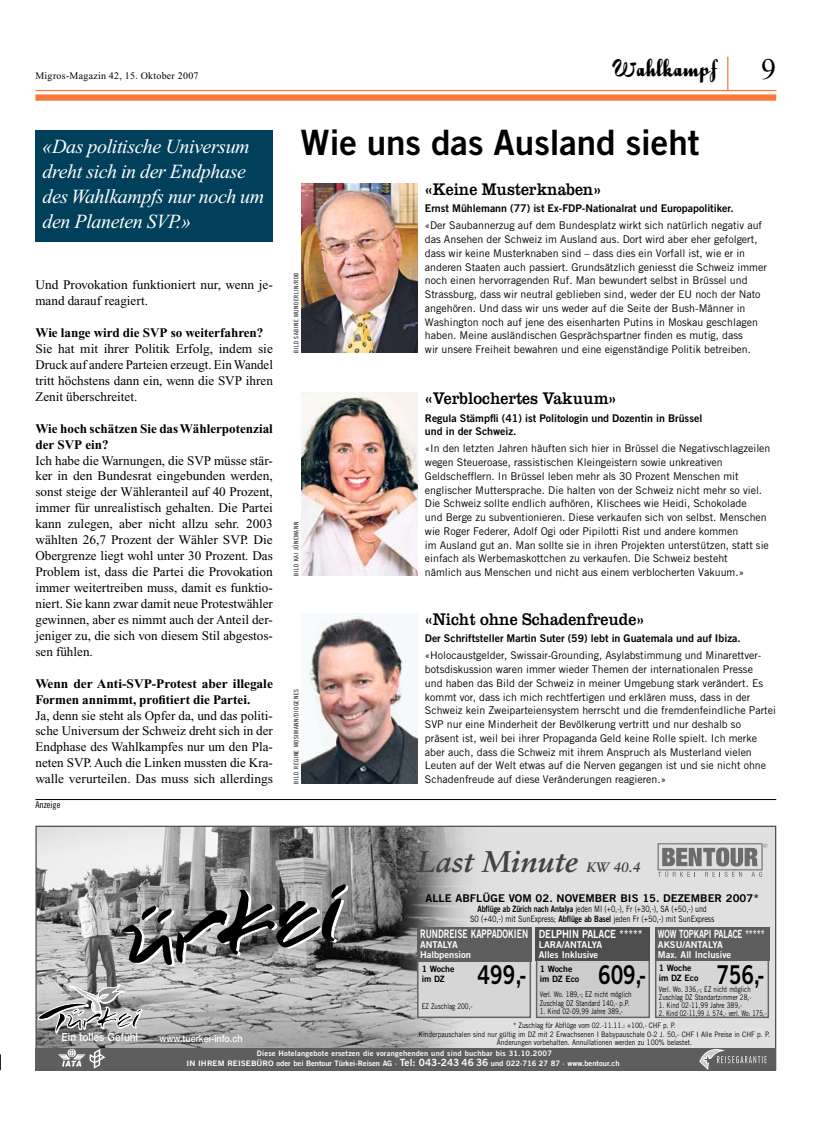
<style>
.page{position:relative;width:833px;height:1134px;background:#fff}
.page>*{position:absolute;margin:0;border:0;box-sizing:border-box;transform-origin:0 0}
.t1{font:35px "Trade Gothic MMLT Std Bd 2";color:#000}
.t2{font:italic 700 30px "Sabon";color:#424242}
.t3{font:30px "Times New Roman";color:#000}
.t4{font:26px "Trade Gothic Bold Two";letter-spacing:-.01em;color:#000;scale:.8 1}
.t5{font:italic 20px/25px "Times New Roman";letter-spacing:-.02em;color:#fff}
.t6{font:17.5px "Clarendon LT Std";color:#000;scale:.9 1}
.t7{font:13.12px/16px "Times New Roman";color:#000;text-align:justify}
.t8{font:700 13.12px/16px "Times New Roman";color:#000}
.t9{font:11.62px "Trade Gothic Bold Two";color:#fff;scale:.73 1}
.t10{font:11.25px "Trade Gothic Bold Two";letter-spacing:-.01em;color:#fff;scale:.72 1}
.t11{font:11.25px "Trade Gothic Bold Two";letter-spacing:-.01em;color:#fff;scale:.86 1}
.t12{font:500 11.25px "Helvetica Neue";color:#fff;scale:.9 1}
.t13{font:10.75px "Trade Gothic Bold Two";color:#000;scale:1.05 1}
.t14{font:10.62px/13.8px "Trade Gothic MMLT Std";color:#000}
.t15{font:10.62px/13.8px "Trade Gothic MMLT Std Bd 2";color:#000}
.t16{font:10px "Times New Roman";letter-spacing:.025em;color:#000}
.t17{font:500 10px "Helvetica Neue";color:#fff;scale:.9 1}
.t18{font:9.38px/10px "Trade Gothic Bold Two";color:#fff}
.t19{font:9.38px "Trade Gothic MMLT Std Cn 18";color:#000}
.t20{font:8.75px/9.4px "Trade Gothic";letter-spacing:-.01em;color:#000;text-align:center;scale:.81 1}
.t21{font:8.75px/9.9px "Trade Gothic Bold Two";letter-spacing:-.01em;color:#000}
.t22{font:7.75px/8.8px "Trade Gothic";color:#000;scale:.8 1}
.t23{font:7.75px "Trade Gothic";color:#000;scale:.74 1}
.t24{font:7.5px/8.8px "Trade Gothic";color:#000;text-align:center;scale:.87 1}
.t25{font:7.5px/10px "Trade Gothic Bold Two";letter-spacing:.03em;color:#fff;text-align:center}
.t26{font:6.25px "Trade Gothic MMLT Std Cn 18";letter-spacing:.1em;color:#000}
.s1{font-size:13.75px}
.s2{font-family:"Trade Gothic Bold Two"}
.s3{font-size:10px}
</style>
<div class="page">
<hr style="left:35px;top:90px;width:741px;height:1px;background:#f67938">
<div style="left:35px;top:94px;width:741px;height:7px;background:#f67938"></div>
<svg style="left:0;top:1054px;width:1px;height:16px"></svg>
<hr style="left:727px;top:57px;width:1px;height:33px;background:#f67938">
<div style="left:35px;top:130px;width:238px;height:111px;background:#00405a"></div>
<hr style="left:35px;top:799px;width:741px;height:1px;background:#000">
<img style="left:301px;top:183px;width:117px;height:170px">
<img style="left:301px;top:393px;width:117px;height:182px">
<img style="left:301px;top:614px;width:117px;height:169px">
<img style="left:37px;top:828px;width:737px;height:220px">
<div style="left:35px;top:1048px;width:741px;height:22px;background:#5e5e5e"></div>
<svg style="left:700px;top:1047px;width:66px;height:22px"></svg>
<svg style="left:657px;top:843px;width:110px;height:34px;background:#acacac"></svg>
<svg style="left:38px;top:984px;width:105px;height:85px"></svg>
<svg style="left:122px;top:884px;width:226px;height:83px;background:#787878"></svg>
<div style="left:537px;top:943px;width:111px;height:73px;background:#ccc"></div>
<div style="left:536px;top:942px;width:114px;height:76px;border:1px solid #666"></div>
<div style="left:536px;top:927px;width:114px;height:34px;background:#4d4d4d"></div>
<div style="left:418px;top:944px;width:111px;height:72px;background:#d6d6d6"></div>
<div style="left:417px;top:942px;width:114px;height:76px;border:2px solid #666"></div>
<div style="left:417px;top:927px;width:114px;height:34px;background:#5e5e5e"></div>
<div style="left:656px;top:943px;width:111px;height:73px;background:#d6d6d6"></div>
<div style="left:655px;top:942px;width:114px;height:76px;border:1px solid #666"></div>
<div style="left:655px;top:927px;width:114px;height:34px;background:#5e5e5e"></div>
<p class="t16" style="left:35px;top:70px;width:165px">Migros-Magazin 42, 15. Oktober 2007</p>
<h3 class="t5" style="left:43px;top:134px;width:223px">«Das politische Universum dreht sich in der Endphase des Wahlkampfs nur noch um den Planeten SVP.»</h3>
<p class="t7" style="left:35px;top:277px;width:239px">Und Provokation funktioniert nur, wenn je&shy;mand darauf reagiert.</p>
<p class="t8" style="left:35px;top:325px;width:229px">Wie lange wird die SVP so weiterfahren?</p>
<p class="t7" style="left:35px;top:341px;width:239px">Sie hat mit ihrer Politik Erfolg, indem sie Druck auf andere Parteien erzeugt. Ein Wandel tritt höchstens dann ein, wenn die SVP ihren Zenit überschreitet.</p>
<p class="t8" style="left:35px;top:420px;width:239px">Wie hoch schätzen Sie das Wählerpotenzial der SVP ein?</p>
<p class="t7" style="left:35px;top:452px;width:239px">Ich habe die Warnungen, die SVP müsse stär&shy;ker in den Bundesrat eingebunden werden, sonst steige der Wähleranteil auf 40 Prozent, immer für unrealistisch gehalten. Die Partei kann zulegen, aber nicht allzu sehr. 2003 wählten 26,7 Prozent der Wähler SVP. Die Obergrenze liegt wohl unter 30 Prozent. Das Problem ist, dass die Partei die Provokation immer weitertreiben muss, damit es funktio&shy;niert. Sie kann zwar damit neue Protestwähler gewinnen, aber es nimmt auch der Anteil der&shy;jeniger zu, die sich von diesem Stil abgestos&shy;sen fühlen.</p>
<p class="t8" style="left:35px;top:675px;width:239px">Wenn der Anti-SVP-Protest aber illegale<br>Formen annimmt, profitiert die Partei.</p>
<p class="t7" style="left:35px;top:707px;width:239px">Ja, denn sie steht als Opfer da, und das politi&shy;sche Universum der Schweiz dreht sich in der Endphase des Wahlkampfes nur um den Pla&shy;neten SVP. Auch die Linken mussten die Kra&shy;walle verurteilen. Das muss sich allerdings</p>
<p class="t19" style="left:35px;top:799px;width:26px">Anzeige</p>
<p class="t12" style="left:62px;top:1030px;width:87px">Ein tolles Gefühl</p>
<p class="t17" style="left:159px;top:1032px;width:94px">www.tuerkei-info.ch</p>
<h1 class="t1" style="left:300px;top:121px;width:400px">Wie uns das Ausland sieht</h1>
<h2 class="t3" style="left:761px;top:53px;width:16px">9</h2>
<p class="t26" style="left:292px;top:353px;width:82px;rotate:-90deg">BILD SABINE WUNDERLIN/RDB</p>
<p class="t26" style="left:292px;top:575px;width:55px;rotate:-90deg">BILD KAI JÜNEMANN</p>
<p class="t26" style="left:292px;top:784px;width:96px;rotate:-90deg">BILD REGINE MOSIMANN/DIOGENES</p>
<h3 class="t6" style="left:425px;top:179px;width:197px">«Keine Musterknaben»</h3>
<p class="t15" style="left:425px;top:201px;width:310px">Ernst Mühlemann (77) ist Ex-FDP-Nationalrat und Europapolitiker.</p>
<p class="t14" style="left:425px;top:219px;width:343px">«Der Saubannerzug auf dem Bundesplatz wirkt sich natürlich negativ auf das Ansehen der Schweiz im Ausland aus. Dort wird aber eher gefolgert, dass wir keine Musterknaben sind – dass dies ein Vorfall ist, wie er in anderen Staaten auch passiert. Grundsätzlich geniesst die Schweiz immer noch einen hervorragenden Ruf. Man bewundert selbst in Brüssel und Strassburg, dass wir neutral geblieben sind, weder der EU noch der Nato angehören. Und dass wir uns weder auf die Seite der Bush-Männer in Washington noch auf jene des eisenharten Putins in Moskau geschlagen haben. Meine ausländischen Gesprächspartner finden es mutig, dass<br>wir unsere Freiheit bewahren und eine eigenständige Politik betreiben.</p>
<h3 class="t6" style="left:425px;top:388px;width:214px">«Verblochertes Vakuum»</h3>
<p class="t15" style="left:425px;top:411px;width:279px">Regula Stämpfli (41) ist Politologin und Dozentin in Brüssel und in der Schweiz.</p>
<p class="t14" style="left:425px;top:441px;width:347px">«In den letzten Jahren häuften sich hier in Brüssel die Negativschlagzeilen wegen Steueroase, rassistischen Kleingeistern sowie unkreativen Geldschefflern. In Brüssel leben mehr als 30 Prozent Menschen mit englischer Muttersprache. Die halten von der Schweiz nicht mehr so viel.<br>Die Schweiz sollte endlich aufhören, Klischees wie Heidi, Schokolade<br>und Berge zu subventionieren. Diese verkaufen sich von selbst. Menschen wie Roger Federer, Adolf Ogi oder Pipilotti Rist und andere kommen<br>im Ausland gut an. Man sollte sie in ihren Projekten unterstützen, statt sie einfach als Werbemaskottchen zu verkaufen. Die Schweiz besteht<br>nämlich aus Menschen und nicht aus einem verblocherten Vakuum.»</p>
<h3 class="t6" style="left:425px;top:609px;width:245px">«Nicht ohne Schadenfreude»</h3>
<p class="t15" style="left:425px;top:631px;width:317px">Der Schriftsteller Martin Suter (59) lebt in Guatemala und auf Ibiza.</p>
<p class="t14" style="left:425px;top:649px;width:352px">«Holocaustgelder, Swissair-Grounding, Asylabstimmung und Minarettver&shy;botsdiskussion waren immer wieder Themen der internationalen Presse<br>und haben das Bild der Schweiz in meiner Umgebung stark verändert. Es kommt vor, dass ich mich rechtfertigen und erklären muss, dass in der Schweiz kein Zweiparteiensystem herrscht und die fremdenfeindliche Partei SVP nur eine Minderheit der Bevölkerung vertritt und nur deshalb so präsent ist, weil bei ihrer Propaganda Geld keine Rolle spielt. Ich merke aber auch, dass die Schweiz mit ihrem Anspruch als Musterland vielen Leuten auf der Welt etwas auf die Nerven gegangen ist und sie nicht ohne Schadenfreude auf diese Veränderungen reagieren.»</p>
<h2 class="t2" style="left:417px;top:843px;width:225px">Last Minute <span class="s1">KW 40.4</span></h2>
<p class="t13" style="left:425px;top:892px;width:319px">ALLE ABFLÜGE VOM 02. NOVEMBER BIS 15. DEZEMBER 2007*</p>
<p class="t20" style="left:470px;top:904px;width:303px"><span class="s2">Abflüge ab Zürich nach Antalya</span> jeden MI (+0,-), Fr (+30,-), SA (+50,-) und<br>S0 (+40,-) mit SunExpress; <span class="s2">Abflüge ab Basel</span> jeden Fr (+50,-) mit SunExpress</p>
<p class="t9" style="left:420px;top:927px;width:150px">RUNDREISE KAPPADOKIEN</p>
<p class="t18" style="left:420px;top:939px;width:53px">ANTALYA<br>Halbpension</p>
<h3 class="t4" style="left:477px;top:959px;width:62px">499,-</h3>
<p class="t21" style="left:422px;top:964px;width:34px">1 Woche im DZ</p>
<p class="t22" style="left:422px;top:1002px;width:65px">EZ Zuschlag 200,-</p>
<p class="t11" style="left:539px;top:927px;width:122px">DELPHIN PALACE *****</p>
<p class="t18" style="left:539px;top:939px;width:65px">LARA/ANTALYA<br>Alles Inklusive</p>
<p class="t21" style="left:540px;top:964px;width:41px">1 Woche im DZ Eco</p>
<p class="t22" style="left:540px;top:989px;width:116px">Verl. Wo. 189,-; EZ nicht möglich<br>Zuschlag DZ Standard 140,- p.P.</p>
<p class="t22" style="left:540px;top:1007px;width:106px">1. Kind 02-09,99 Jahre 389,-</p>
<h3 class="t4" style="left:598px;top:959px;width:61px">609,-</h3>
<p class="t10" style="left:658px;top:927px;width:150px">WOW TOPKAPI PALACE *****</p>
<p class="t18" style="left:658px;top:939px;width:75px">AKSU/ANTALYA<br>Max. All Inclusive</p>
<p class="t21" style="left:659px;top:963px;width:41px">1 Woche im DZ Eco</p>
<p class="t22" style="left:659px;top:985px;width:117px;line-height:7.8px">Verl. Wo. 336,-; EZ nicht möglich<br>Zuschlag DZ Standartzimmer 28,-</p>
<p class="t22" style="left:659px;top:1000px;width:106px">1. Kind 02-11,99 Jahre 389,-</p>
<p class="t23" style="left:659px;top:1008px;width:147px">2. Kind 02-11,99 J. 574,- verl. Wo: 175,-</p>
<h3 class="t4" style="left:716px;top:959px;width:61px">756,-</h3>
<p class="t24" style="left:418px;top:1021px;width:406px">* Zuschlag für Abflüge vom 02.-11.11.: +100,- CHF p. P.<br>Kinderpauschalen sind nur gültig im DZ mit 2 Erwachsenen I Babypauschale 0-2 J. 50,- CHF I Alle Preise in CHF p. P.<br>Änderungen vorbehalten. Annullationen werden zu 100% belastet.</p>
<p class="t25" style="left:187px;top:1048px;width:434px">Diese Hotelangebote ersetzen die vorangehenden und sind buchbar bis 31.10.2007<br>IN IHREM REISEBÜRO oder bei Bentour Türkei-Reisen AG · <span class="s3">Tel: 043-243 46 36</span> und 022-716 27 87 · www.bentour.ch</p>
</div>
